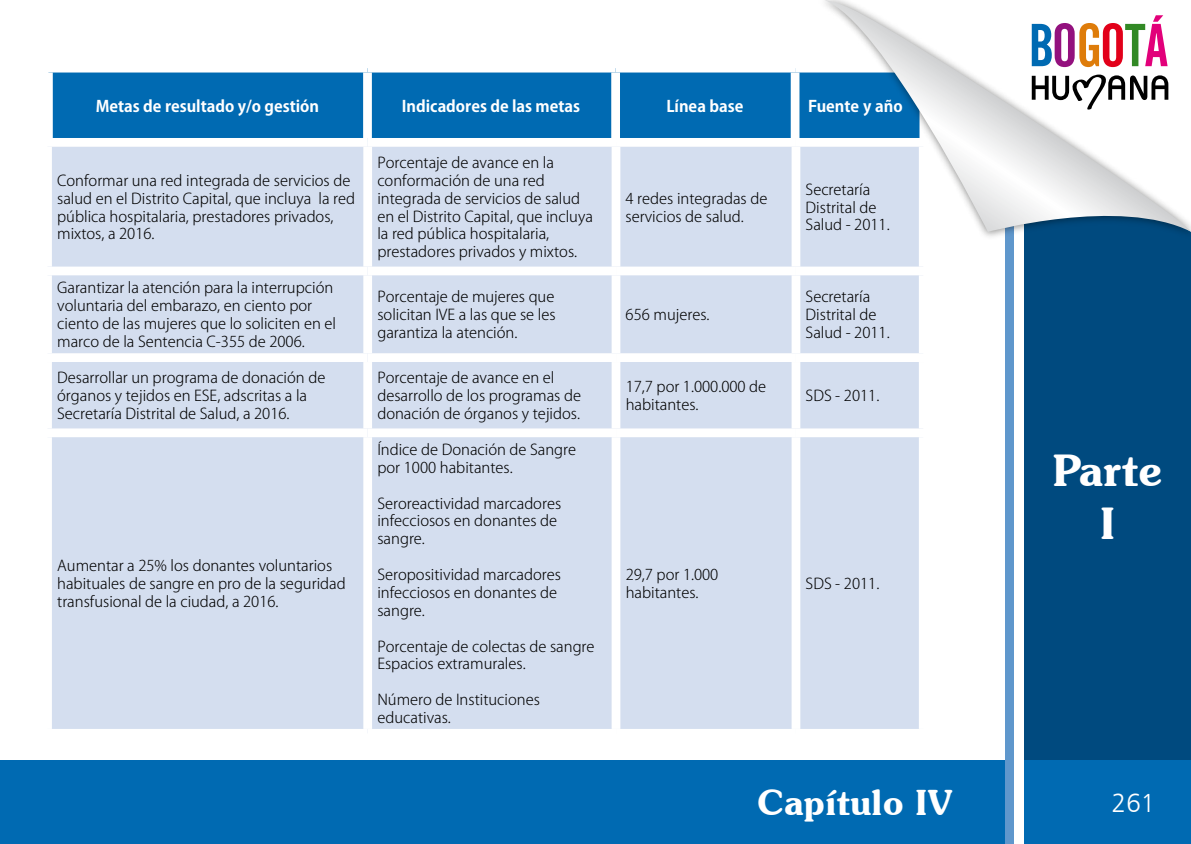
<style>
.page{position:relative;width:1191px;height:844px;background:#fff}
.page>*{position:absolute;margin:0;border:0;box-sizing:border-box;transform-origin:0 0}
.t1{font:600 43.75px/52.5px "Souvenir IT Cby BT";color:#fff;text-align:center}
.t2{font:600 35px "Souvenir IT Cby BT";color:#fff}
.t3{font:26.25px "Humanist 777 BT Light B";color:#fff}
.t4{font:700 15.75px "Koz Go Pr 6 N";color:#fff}
.t5{font:300 14.88px/17.8px "Koz Go Pr 6 N";color:#000}
</style>
<div class="page">
<div style="left:53px;top:72px;width:760px;height:66px;background:#006ab2"></div>
<div style="left:363px;top:72px;width:9px;height:66px;background:#fff"></div>
<div style="left:611px;top:72px;width:9px;height:66px;background:#fff"></div>
<div style="left:790px;top:72px;width:9px;height:66px;background:#fff"></div>
<div style="left:1022px;top:0;width:169px;height:843px;background:#004a7f"></div>
<div style="left:1020px;top:760px;width:171px;height:83px;background:#006ab2"></div>
<div style="left:0;top:760px;width:1012px;height:83px;background:#006ab2"></div>
<div style="left:1005px;top:0;width:9px;height:843px;background:#5f97cc"></div>
<div style="left:1014px;top:0;width:10px;height:843px;background:#fff"></div>
<img style="left:813px;top:72px;width:375px;height:165px">
<svg style="left:824px;top:0;width:367px;height:232px"></svg>
<svg style="left:1031px;top:15px;width:136px;height:52px;background:#cda3b0"></svg>
<svg style="left:1031px;top:75px;width:137px;height:34px;background:#afafaf"></svg>
<div style="left:52px;top:147px;width:867px;height:581px;background:#d4deef"></div>
<div style="left:363px;top:147px;width:9px;height:119px;background:#fff"></div>
<div style="left:611px;top:147px;width:9px;height:119px;background:#fff"></div>
<div style="left:796px;top:138px;width:131px;height:9px;background:#fff"></div>
<div style="left:791px;top:147px;width:9px;height:119px;background:#fff"></div>
<div style="left:919px;top:147px;width:8px;height:119px;background:#fff"></div>
<div style="left:43px;top:266px;width:325px;height:9px;background:#fff"></div>
<div style="left:368px;top:266px;width:248px;height:9px;background:#fff"></div>
<div style="left:363px;top:275px;width:9px;height:78px;background:#fff"></div>
<div style="left:616px;top:266px;width:180px;height:9px;background:#fff"></div>
<div style="left:611px;top:275px;width:9px;height:78px;background:#fff"></div>
<div style="left:796px;top:266px;width:131px;height:9px;background:#fff"></div>
<div style="left:791px;top:275px;width:9px;height:78px;background:#fff"></div>
<div style="left:43px;top:353px;width:325px;height:9px;background:#fff"></div>
<div style="left:368px;top:353px;width:248px;height:9px;background:#fff"></div>
<div style="left:363px;top:362px;width:9px;height:66px;background:#fff"></div>
<div style="left:616px;top:353px;width:180px;height:9px;background:#fff"></div>
<div style="left:611px;top:362px;width:9px;height:66px;background:#fff"></div>
<div style="left:796px;top:353px;width:131px;height:9px;background:#fff"></div>
<div style="left:791px;top:362px;width:9px;height:66px;background:#fff"></div>
<div style="left:43px;top:428px;width:325px;height:9px;background:#fff"></div>
<div style="left:368px;top:428px;width:248px;height:9px;background:#fff"></div>
<div style="left:363px;top:437px;width:9px;height:291px;background:#fff"></div>
<div style="left:616px;top:428px;width:180px;height:9px;background:#fff"></div>
<div style="left:611px;top:437px;width:9px;height:291px;background:#fff"></div>
<div style="left:796px;top:428px;width:131px;height:9px;background:#fff"></div>
<div style="left:791px;top:437px;width:9px;height:291px;background:#fff"></div>
<p class="t4" style="left:96px;top:97px;width:225px">Metas de resultado y/o gestión</p>
<p class="t4" style="left:402px;top:97px;width:180px">Indicadores de las metas</p>
<p class="t4" style="left:666px;top:97px;width:78px">Línea base</p>
<p class="t4" style="left:808px;top:97px;width:96px">Fuente y año</p>
<p class="t5" style="left:57px;top:172px;width:299px">Conformar una red integrada de servicios de salud en el Distrito Capital, que incluya la red pública hospitalaria, prestadores privados, mixtos, a 2016.</p>
<p class="t5" style="left:377px;top:154px;width:217px">Porcentaje de avance en la conformación de una red integrada de servicios de salud en el Distrito Capital, que incluya la red pública hospitalaria, prestadores privados y mixtos.</p>
<p class="t5" style="left:57px;top:279px;width:280px">Garantizar la atención para la interrupción voluntaria del embarazo, en ciento por ciento de las mujeres que lo soliciten en el marco de la Sentencia C-355 de 2006.</p>
<p class="t5" style="left:377px;top:288px;width:180px;text-align:justify">Porcentaje de mujeres que solicitan IVE a las que se les garantiza la atención.</p>
<p class="t5" style="left:625px;top:189px;width:143px">4 redes integradas de servicios de salud.</p>
<p class="t5" style="left:805px;top:181px;width:86px">Secretaría<br>Distrital de<br>Salud - 2011.</p>
<p class="t5" style="left:625px;top:306px;width:85px">656 mujeres.</p>
<p class="t5" style="left:805px;top:288px;width:86px">Secretaría<br>Distrital de<br>Salud - 2011.</p>
<p class="t5" style="left:57px;top:369px;width:270px">Desarrollar un programa de donación de órganos y tejidos en ESE, adscritas a la<br>Secretaría Distrital de Salud, a 2016.</p>
<p class="t5" style="left:377px;top:369px;width:205px">Porcentaje de avance en el desarrollo de los programas de donación de órganos y tejidos.</p>
<p class="t5" style="left:625px;top:378px;width:142px">17,7 por 1.000.000 de habitantes.</p>
<p class="t5" style="left:805px;top:387px;width:75px">SDS - 2011.</p>
<p class="t5" style="left:57px;top:557px;width:290px">Aumentar a 25% los donantes voluntarios habituales de sangre en pro de la seguridad transfusional de la ciudad, a 2016.</p>
<p class="t5" style="left:377px;top:441px;width:200px">Índice de Donación de Sangre por 1000 habitantes.</p>
<p class="t5" style="left:377px;top:494px;width:185px">Seroreactividad marcadores infecciosos en donantes de sangre.</p>
<p class="t5" style="left:377px;top:566px;width:185px">Seropositividad marcadores infecciosos en donantes de sangre.</p>
<p class="t5" style="left:377px;top:637px;width:219px">Porcentaje de colectas de sangre<br>Espacios extramurales.</p>
<p class="t5" style="left:377px;top:691px;width:164px">Número de Instituciones educativas.</p>
<p class="t5" style="left:625px;top:566px;width:94px">29,7 por 1.000 habitantes.</p>
<p class="t5" style="left:805px;top:574px;width:75px">SDS - 2011.</p>
<p class="t2" style="left:757px;top:780px;width:197px">Capítulo IV</p>
<p class="t1" style="left:1053px;top:443px;width:111px">Parte<br>I</p>
<p class="t3" style="left:1111px;top:786px;width:46px">261</p>
</div>
